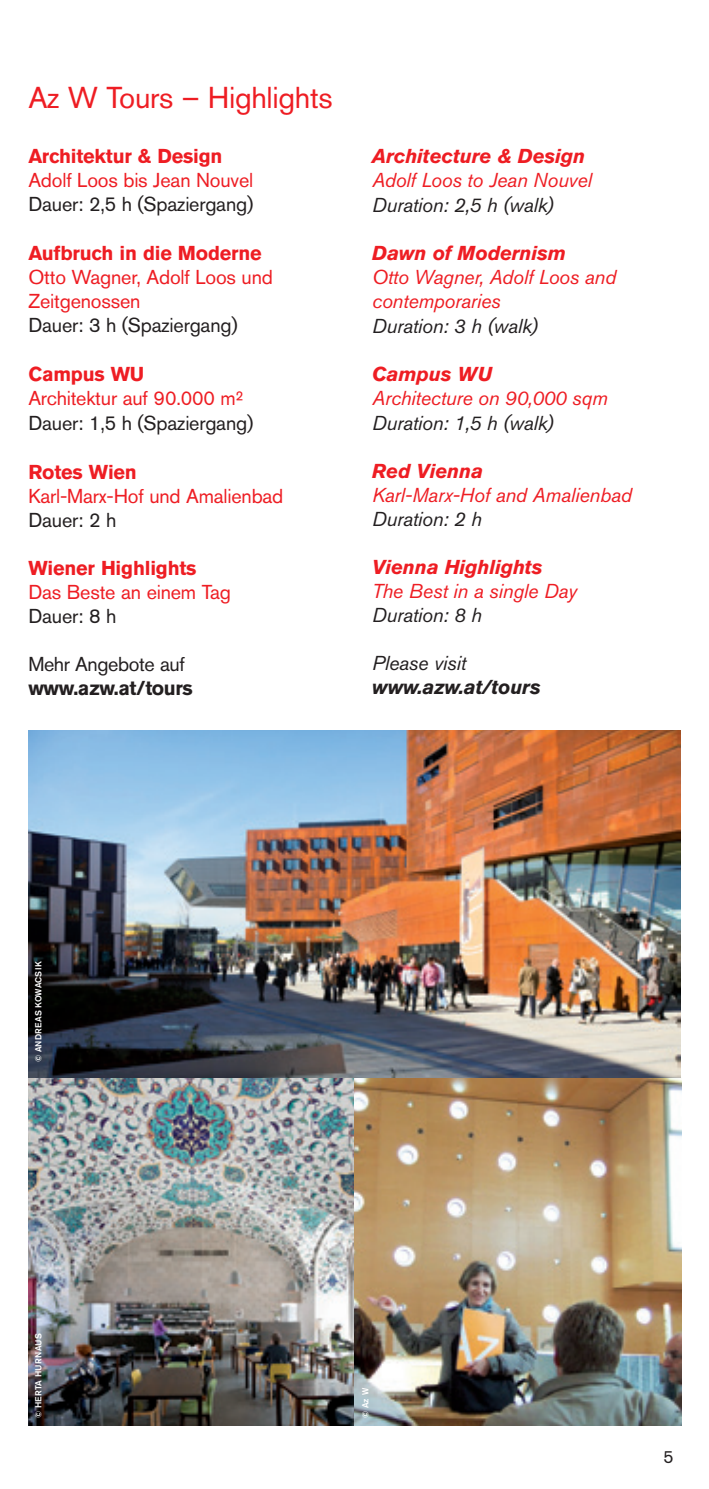
<style>
.page{position:relative;width:709px;height:1489px;background:#fff}
.page>*{position:absolute;margin:0;border:0;box-sizing:border-box;transform-origin:0 0}
.t1{font:30px "Akzidenz Grotesk Pro";letter-spacing:-.01em;color:#ee1d23}
.t2{font:italic 20px/24px "Akzidenz Grotesk Pro";letter-spacing:-.01em;color:#ee1d23}
.t3{font:20px/24px "Akzidenz Grotesk Pro";letter-spacing:-.01em;color:#ee1d23}
.t4{font:20px "Akzidenz Grotesk Pro";letter-spacing:-.01em;color:#231f20}
.t5{font:italic 20px "Akzidenz Grotesk Pro";letter-spacing:-.01em;color:#231f20}
.t6{font:700 20px "Akzidenz Grotesk Pro";letter-spacing:-.01em;color:#ee1d23}
.t7{font:italic 700 20px "Akzidenz Grotesk Pro";letter-spacing:-.01em;color:#ee1d23}
.t8{font:700 20px "Akzidenz Grotesk Pro";letter-spacing:-.02em;color:#231f20}
.t9{font:italic 700 20px "Akzidenz Grotesk Pro";letter-spacing:-.01em;color:#231f20}
.t10{font:17.5px "Akzidenz Grotesk Pro";color:#231f20}
.t11{font:500 8.75px "Akzidenz Grotesk Pro";letter-spacing:.01em;color:#fff}
.t12{font:500 8.75px "Akzidenz Grotesk Pro";letter-spacing:.03em;color:#fff}
</style>
<div class="page">
<img style="left:28px;top:730px;width:653px;height:695px">
<h1 class="t1" style="left:28px;top:78px;width:306px">Az W Tours – Highlights</h1>
<p class="t6" style="left:28px;top:143px;width:196px">Architektur &amp; Design</p>
<p class="t3" style="left:28px;top:168px;width:226px">Adolf Loos bis Jean Nouvel</p>
<p class="t4" style="left:28px;top:191px;width:226px">Dauer: 2,5 h (Spaziergang)</p>
<p class="t6" style="left:28px;top:240px;width:235px">Aufbruch in die Moderne</p>
<p class="t3" style="left:28px;top:265px;width:246px">Otto Wagner, Adolf Loos und<br>Zeitgenossen</p>
<p class="t4" style="left:28px;top:312px;width:211px">Dauer: 3 h (Spaziergang)</p>
<p class="t6" style="left:28px;top:361px;width:118px">Campus WU</p>
<p class="t3" style="left:28px;top:386px;width:216px">Architektur auf 90.000 m²</p>
<p class="t4" style="left:28px;top:410px;width:226px">Dauer: 1,5 h (Spaziergang)</p>
<p class="t6" style="left:28px;top:459px;width:110px">Rotes Wien</p>
<p class="t3" style="left:28px;top:484px;width:256px">Karl-Marx-Hof und Amalienbad</p>
<p class="t4" style="left:28px;top:507px;width:89px">Dauer: 2 h</p>
<p class="t6" style="left:28px;top:555px;width:170px">Wiener Highlights</p>
<p class="t3" style="left:28px;top:580px;width:204px">Das Beste an einem Tag</p>
<p class="t4" style="left:28px;top:603px;width:89px">Dauer: 8 h</p>
<p class="t4" style="left:28px;top:651px;width:158px">Mehr Angebote auf</p>
<p class="t8" style="left:28px;top:675px;width:166px">www.azw.at/tours</p>
<p class="t7" style="left:372px;top:143px;width:214px">Architecture &amp; Design</p>
<p class="t2" style="left:372px;top:167px;width:221px">Adolf Loos to Jean Nouvel</p>
<p class="t5" style="left:372px;top:192px;width:183px">Duration: 2,5 h (walk)</p>
<p class="t7" style="left:372px;top:240px;width:195px">Dawn of Modernism</p>
<p class="t2" style="left:372px;top:264px;width:245px">Otto Wagner, Adolf Loos and contemporaries</p>
<p class="t5" style="left:372px;top:313px;width:167px">Duration: 3 h (walk)</p>
<p class="t7" style="left:372px;top:361px;width:122px">Campus WU</p>
<p class="t2" style="left:372px;top:385px;width:237px">Architecture on 90,000 sqm</p>
<p class="t5" style="left:372px;top:410px;width:183px">Duration: 1,5 h (walk)</p>
<p class="t7" style="left:372px;top:458px;width:112px">Red Vienna</p>
<p class="t2" style="left:372px;top:482px;width:261px">Karl-Marx-Hof and Amalienbad</p>
<p class="t5" style="left:372px;top:506px;width:111px">Duration: 2 h</p>
<p class="t7" style="left:372px;top:554px;width:172px">Vienna Highlights</p>
<p class="t2" style="left:372px;top:578px;width:206px">The Best in a single Day</p>
<p class="t5" style="left:372px;top:602px;width:111px">Duration: 8 h</p>
<p class="t5" style="left:372px;top:650px;width:96px">Please visit</p>
<p class="t9" style="left:372px;top:674px;width:170px">www.azw.at/tours</p>
<p class="t11" style="left:33px;top:1062px;width:102px;rotate:-90deg">© ANDREAS KOWACSIK</p>
<p class="t12" style="left:33px;top:1417px;width:86px;rotate:-90deg">© HERTA HURNAUS</p>
<p class="t11" style="left:360px;top:1417px;width:32px;rotate:-90deg">© Az W</p>
<p class="t10" style="left:663px;top:1444px;width:12px">5</p>
</div>
